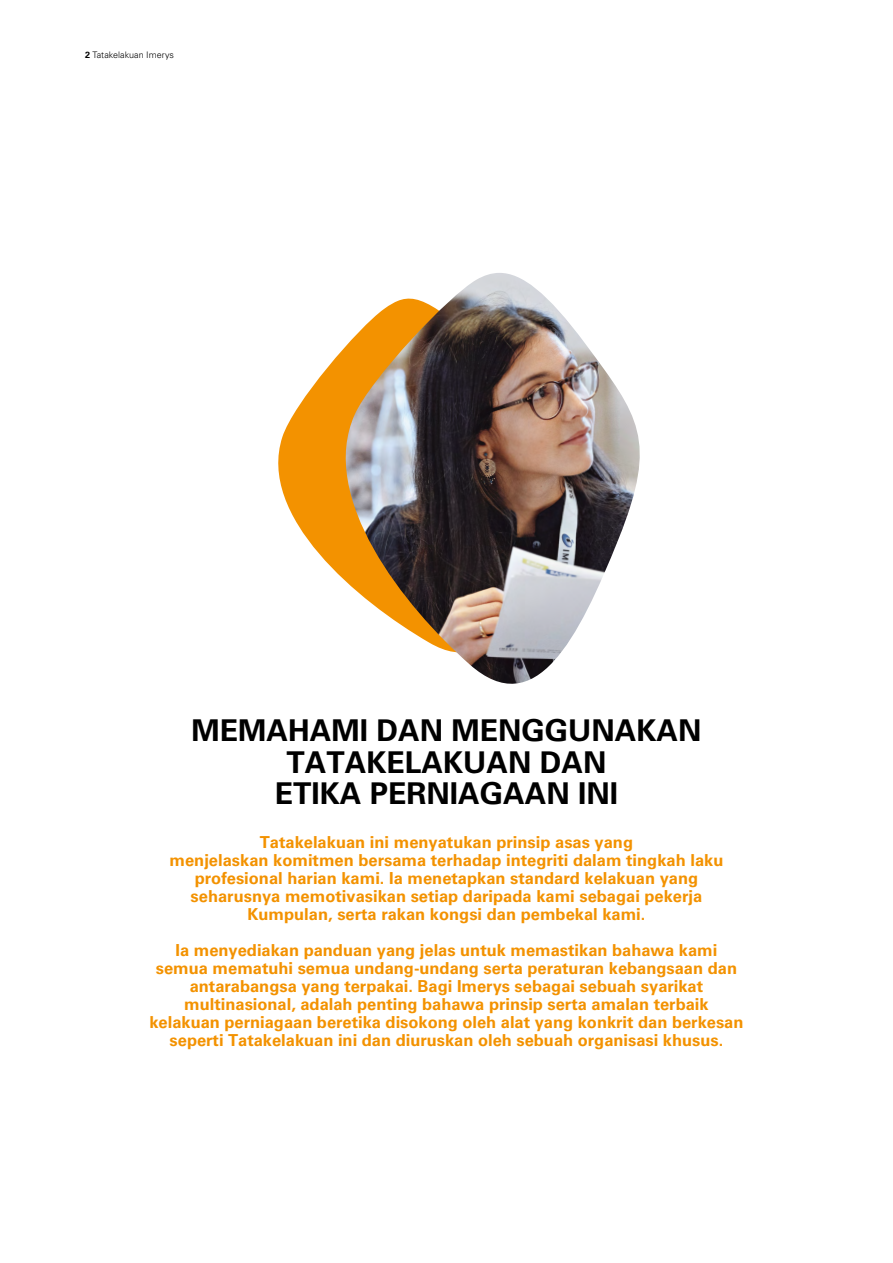
<style>
.page{position:relative;width:893px;height:1263px;background:#fff}
.page>*{position:absolute;margin:0;border:0;box-sizing:border-box;transform-origin:0 0}
.t1{font:700 30px/31.5px "Univers LT Std";color:#000;text-align:center}
.t2{font:700 16.5px/18px "Univers LT Std";color:#f39200;text-align:center}
.t3{font:300 9px "Univers LT Std";color:#000}
.s1{font-weight:700}
</style>
<div class="page">
<svg style="left:278px;top:381px;width:39px;height:170px;fill:#f39200"></svg>
<img style="left:317px;top:273px;width:323px;height:411px">
<p class="t3" style="left:85px;top:49px;width:90px"><span class="s1">2</span> Tatakelakuan Imerys</p>
<h1 class="t1" style="left:191px;top:715px;width:511px">MEMAHAMI DAN MENGGUNAKAN<br>TATAKELAKUAN DAN<br>ETIKA PERNIAGAAN INI</h1>
<p class="t2" style="left:170px;top:833px;width:555px">Tatakelakuan ini menyatukan prinsip asas yang<br>menjelaskan komitmen bersama terhadap integriti dalam tingkah laku profesional harian kami. Ia menetapkan standard kelakuan yang seharusnya memotivasikan setiap daripada kami sebagai pekerja Kumpulan, serta rakan kongsi dan pembekal kami.</p>
<p class="t2" style="left:149px;top:941px;width:595px">Ia menyediakan panduan yang jelas untuk memastikan bahawa kami semua mematuhi semua undang-undang serta peraturan kebangsaan dan antarabangsa yang terpakai. Bagi Imerys sebagai sebuah syarikat multinasional, adalah penting bahawa prinsip serta amalan terbaik kelakuan perniagaan beretika disokong oleh alat yang konkrit dan berkesan seperti Tatakelakuan ini dan diuruskan oleh sebuah organisasi khusus.</p>
</div>
